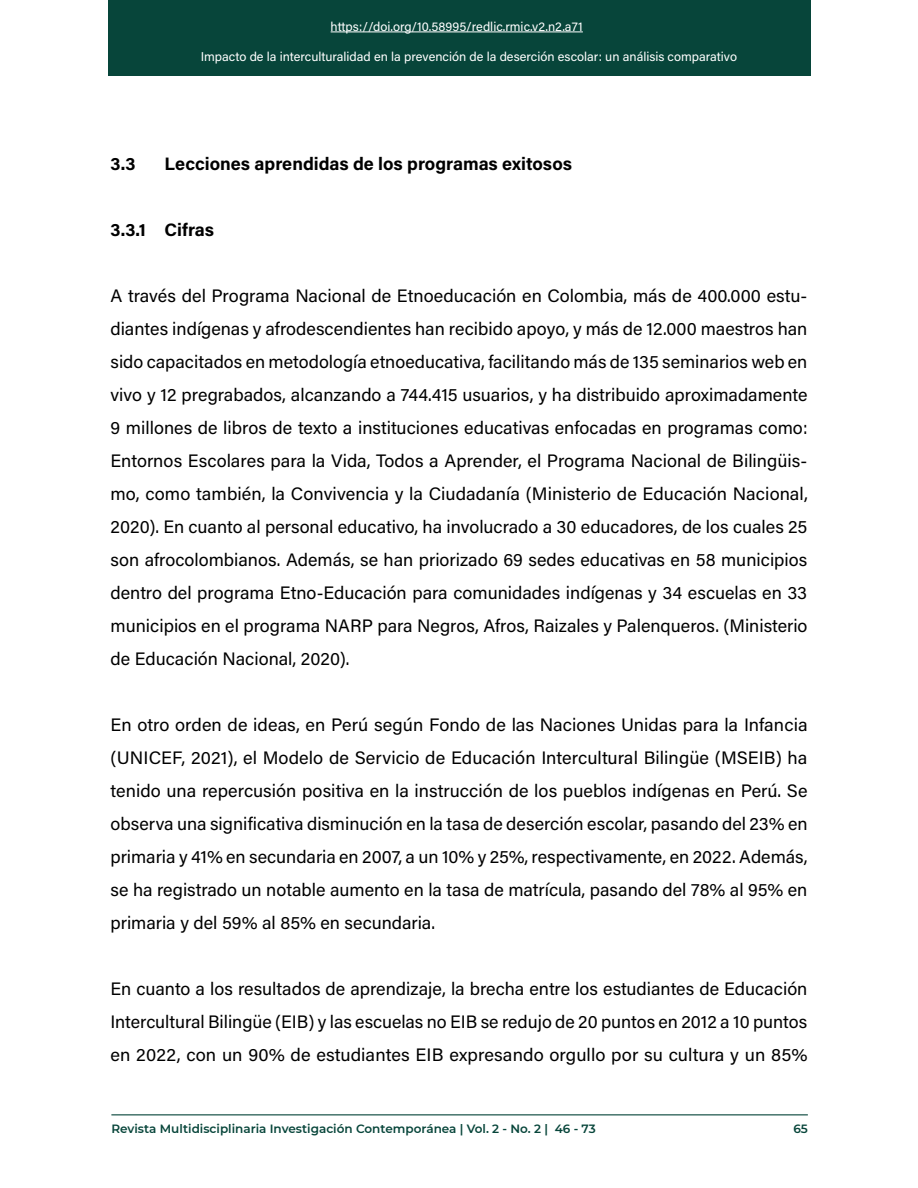
<style>
.page{position:relative;width:918px;height:1188px;background:#fff}
.page>*{position:absolute;margin:0;border:0;box-sizing:border-box;transform-origin:0 0}
.SIN_GREP{font:18px/33px "Acumin Pro";color:#000;text-align:justify}
.subtitulo_2{font:700 18px "Acumin Pro";color:#000}
.t1{font:12.75px "Acumin Pro";color:#fff}
.t2{font:600 12px "Montserrat";color:#07453a}
</style>
<div class="page">
<div style="left:108px;top:0;width:702px;height:75px;background:#07453a"></div>
<hr style="left:331px;top:32px;width:252px;height:1px;background:#fff">
<hr style="left:111px;top:1114px;width:697px;height:1px;background:#07453a">
<p class="t1" style="left:331px;top:17px;width:254px">https://doi.org/10.58995/redlic.rmic.v2.n2.a71</p>
<p class="t1" style="left:201px;top:48px;width:538px">Impacto de la interculturalidad en la prevención de la deserción escolar: un análisis comparativo</p>
<p class="subtitulo_2" style="left:111px;top:151px;width:26px">3.3</p>
<p class="subtitulo_2" style="left:165px;top:151px;width:409px">Lecciones aprendidas de los programas exitosos</p>
<p class="subtitulo_2" style="left:111px;top:217px;width:105px">3.3.1 Cifras</p>
<p class="SIN_GREP" style="left:111px;top:279px;width:699px">A través del Programa Nacional de Etnoeducación en Colombia, más de 400.000 estu&shy;diantes indígenas y afrodescendientes han recibido apoyo, y más de 12.000 maestros han sido capacitados en metodología etnoeducativa, facilitando más de 135 seminarios web en vivo y 12 pregrabados, alcanzando a 744.415 usuarios, y ha distribuido aproximadamente 9 millones de libros de texto a instituciones educativas enfocadas en programas como:<br>Entornos Escolares para la Vida, Todos a Aprender, el Programa Nacional de Bilingüis&shy;mo, como también, la Convivencia y la Ciudadanía (Ministerio de Educación Nacional, 2020). En cuanto al personal educativo, ha involucrado a 30 educadores, de los cuales 25 son afrocolombianos. Además, se han priorizado 69 sedes educativas en 58 municipios dentro del programa Etno-Educación para comunidades indígenas y 34 escuelas en 33 municipios en el programa NARP para Negros, Afros, Raizales y Palenqueros. (Ministerio de Educación Nacional, 2020).</p>
<p class="SIN_GREP" style="left:111px;top:708px;width:699px">En otro orden de ideas, en Perú según Fondo de las Naciones Unidas para la Infancia (UNICEF, 2021), el Modelo de Servicio de Educación Intercultural Bilingüe (MSEIB) ha tenido una repercusión positiva en la instrucción de los pueblos indígenas en Perú. Se observa una significativa disminución en la tasa de deserción escolar, pasando del 23% en primaria y 41% en secundaria en 2007, a un 10% y 25%, respectivamente, en 2022. Además, se ha registrado un notable aumento en la tasa de matrícula, pasando del 78% al 95% en primaria y del 59% al 85% en secundaria.</p>
<p class="SIN_GREP" style="left:111px;top:972px;width:698px">En cuanto a los resultados de aprendizaje, la brecha entre los estudiantes de Educación Intercultural Bilingüe (EIB) y las escuelas no EIB se redujo de 20 puntos en 2012 a 10 puntos en 2022, con un 90% de estudiantes EIB expresando orgullo por su cultura y un 85%</p>
<p class="t2" style="left:111px;top:1120px;width:486px">Revista Multidisciplinaria Investigación Contemporánea | Vol. 2 - No. 2 | 46 - 73</p>
<p class="t2" style="left:793px;top:1120px;width:16px">65</p>
</div>
